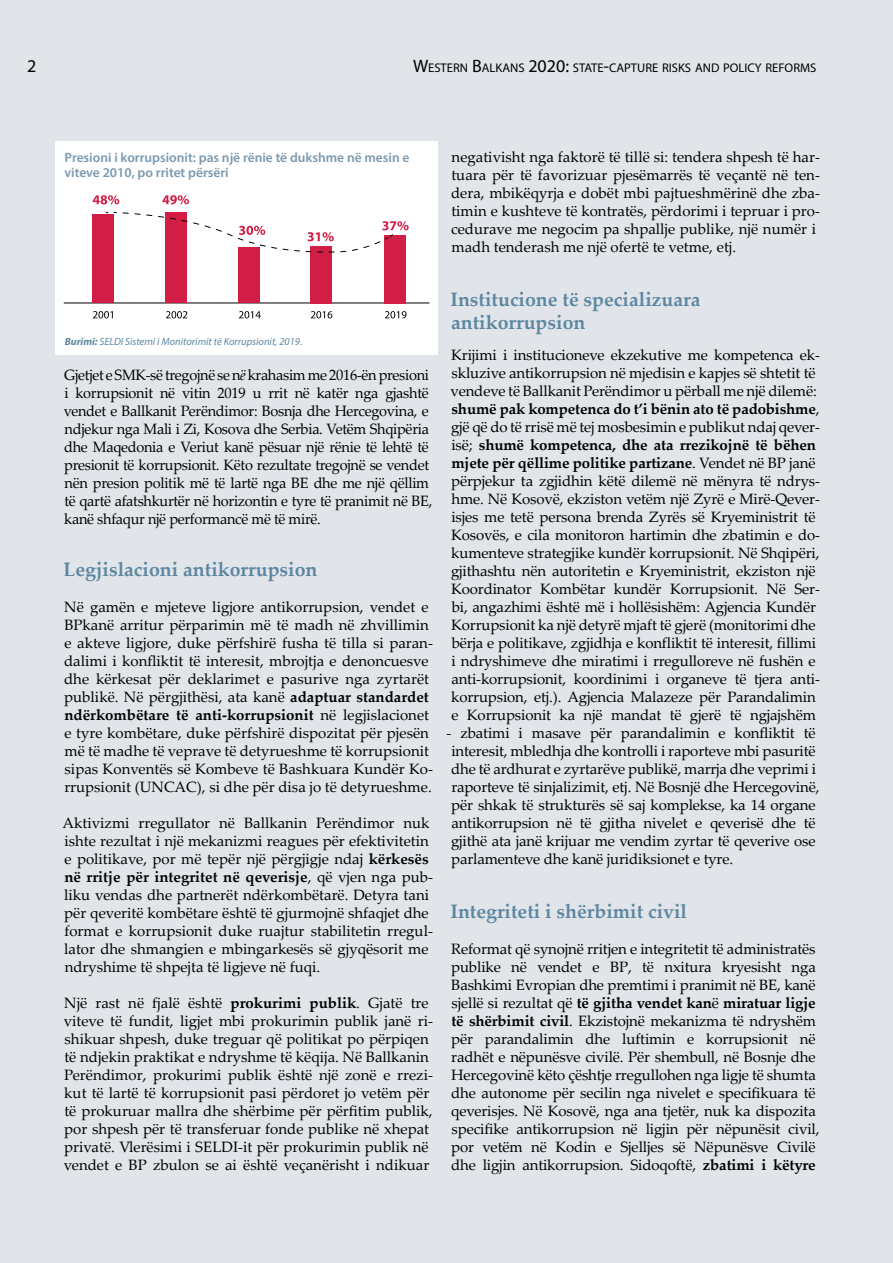
<style>
.page{position:relative;width:893px;height:1263px;background:#e1e5ea}
.page>*{position:absolute;margin:0;border:0;box-sizing:border-box;transform-origin:0 0}
.t1{font:700 19.5px/22.5px "Palatino Linotype";color:#5d87a1}
.t2{font:18px "Myriad Pro";color:#000}
.t3{font:15px/18px "Palatino Linotype";letter-spacing:-.01em;color:#000}
.t4{font:600 13.5px/15px "Myriad Pro";color:#7b99b0}
.t5{font:12.6px "Myriad Pro";color:#000}
.t6{font:italic 10.5px "Myriad Pro";color:#5d87a1}
.s1{font-size:18px}
.s2{font-weight:700}
.s3{font-style:italic}
</style>
<div class="page">
<div style="left:55px;top:141px;width:383px;height:214px;background:#fff"></div>
<hr style="left:64px;top:303px;width:365px;height:1px;background:#000">
<div style="left:92px;top:214px;width:22px;height:89px;background:#d21e47"></div>
<div style="left:165px;top:212px;width:22px;height:91px;background:#d21e47"></div>
<div style="left:238px;top:248px;width:22px;height:55px;background:#d21e47"></div>
<div style="left:310px;top:246px;width:22px;height:57px;background:#d21e47"></div>
<div style="left:384px;top:235px;width:22px;height:68px;background:#d21e47"></div>
<svg style="left:93px;top:311px;width:20px;height:7px"></svg>
<svg style="left:93px;top:195px;width:26px;height:9px"></svg>
<svg style="left:162px;top:195px;width:27px;height:9px"></svg>
<svg style="left:105px;top:211px;width:304px;height:42px"></svg>
<svg style="left:166px;top:311px;width:21px;height:7px"></svg>
<svg style="left:239px;top:311px;width:22px;height:7px"></svg>
<svg style="left:311px;top:311px;width:21px;height:7px"></svg>
<svg style="left:385px;top:311px;width:22px;height:7px"></svg>
<p class="t2" style="left:27px;top:55px;width:11px">2</p>
<p class="t5" style="left:413px;top:60px;width:405px"><span class="s1">W</span>ESTERN <span class="s1">B</span>ALKANS <span class="s1">2020:</span> STATE<span class="s1">-</span>CAPTURE RISKS AND POLICY REFORMS</p>
<p class="t4" style="left:64px;top:150px;width:347px">Presioni i korrupsionit: pas një rënie të dukshme në mesin e viteve 2010, po rritet përsëri</p>
<p class="t6" style="left:65px;top:334px;width:239px"><span class="s2">Burimi:</span> SELDI Sistemi i Monitorimit të Korrupsionit, 2019.</p>
<p class="t3" style="left:64px;top:365px;width:370px">Gjetjet e SMK-së tregojnë se n<span class="s3">ë</span> krahasim me 2016-ën presioni i korrupsionit në vitin 2019 u rrit në katër nga gjashtë vendet e Ballkanit Perëndimor: Bosnja dhe Hercegovina, e ndjekur nga Mali i Zi, Kosova dhe Serbia. Vetëm Shqipëria dhe Maqedonia e Veriut kanë pësuar një rënie të lehtë të presionit të korrupsionit. Këto rezultate tregojnë se vendet nën presion politik më të lartë nga BE dhe me një qëllim të qartë afatshkurtër në horizontin e tyre të pranimit në BE, kanë shfaqur një performancë më të mirë.</p>
<h1 class="t1" style="left:64px;top:557px;width:255px">Legjislacioni antikorrupsion</h1>
<p class="t3" style="left:64px;top:597px;width:370px">Në gamën e mjeteve ligjore antikorrupsion, vendet e BPkanë arritur përparimin më të madh në zhvillimin e akteve ligjore, duke përfshirë fusha të tilla si paran&shy;dalimi i konfliktit të interesit, mbrojtja e denoncuesve dhe kërkesat për deklarimet e pasurive nga zyrtarët publikë. Në përgjithësi, ata kanë <span class="s2">adaptuar standardet ndërkombëtare të anti-korrupsionit</span> në legjislacionet e tyre kombëtare, duke përfshirë dispozitat për pjesën më të madhe të veprave të detyrueshme të korrupsionit sipas Konventës së Kombeve të Bashkuara Kundër Ko&shy;rrupsionit (UNCAC), si dhe për disa jo të detyrueshme.</p>
<p class="t3" style="left:62px;top:813px;width:372px">Aktivizmi rregullator në Ballkanin Perëndimor nuk ishte rezultat i një mekanizmi reagues për efektivitetin e politikave, por më tepër një përgjigje ndaj <span class="s2">kërkesës në rritje për integritet në qeverisje</span>, që vjen nga pub&shy;liku vendas dhe partnerët ndërkombëtarë. Detyra tani për qeveritë kombëtare është të gjurmojnë shfaqjet dhe format e korrupsionit duke ruajtur stabilitetin rregul&shy;lator dhe shmangien e mbingarkesës së gjyqësorit me ndryshime të shpejta të ligjeve në fuqi.</p>
<p class="t3" style="left:64px;top:993px;width:371px">Një rast në fjalë është <span class="s2">prokurimi publik</span>. Gjatë tre viteve të fundit, ligjet mbi prokurimin publik janë ri&shy;shikuar shpesh, duke treguar që politikat po përpiqen të ndjekin praktikat e ndryshme të këqija. Në Ballkanin Perëndimor, prokurimi publik është një zonë e rrezi&shy;kut të lartë të korrupsionit pasi përdoret jo vetëm për të prokuruar mallra dhe shërbime për përfitim publik, por shpesh për të transferuar fonde publike në xhepat privatë. Vlerësimi i SELDI-it për prokurimin publik në vendet e BP zbulon se ai është veçanërisht i ndikuar</p>
<p class="t3" style="left:451px;top:147px;width:370px">negativisht nga faktorë të tillë si: tendera shpesh të har&shy;tuara për të favorizuar pjesëmarrës të veçantë në ten&shy;dera, mbikëqyrja e dobët mbi pajtueshmërinë dhe zba&shy;timin e kushteve të kontratës, përdorimi i tepruar i pro&shy;cedurave me negocim pa shpallje publike, një numër i madh tenderash me një ofertë te vetme, etj.</p>
<h1 class="t1" style="left:450px;top:287px;width:252px">Institucione të specializuara antikorrupsion</h1>
<p class="t3" style="left:451px;top:345px;width:371px">Krijimi i institucioneve ekzekutive me kompetenca ek&shy;skluzive antikorrupsion në mjedisin e kapjes së shtetit të vendeve të Ballkanit Perëndimor u përball me një dilemë: <span class="s2">shumë pak kompetenca do t’i bënin ato të padobishme</span>, gjë që do të rrisë më tej mosbesimin e publikut ndaj qever&shy;isë; <span class="s2">shumë kompetenca, dhe ata rrezikojnë të bëhen mjete për qëllime politike partizane</span>. Vendet në BP janë përpjekur ta zgjidhin këtë dilemë në mënyra të ndrys&shy;hme. Në Kosovë, ekziston vetëm një Zyrë e Mirë-Qever&shy;isjes me tetë persona brenda Zyrës së Kryeministrit të Kosovës, e cila monitoron hartimin dhe zbatimin e do&shy;kumenteve strategjike kundër korrupsionit. Në Shqipëri, gjithashtu nën autoritetin e Kryeministrit, ekziston një Koordinator Kombëtar kundër Korrupsionit. Në Ser&shy;bi, angazhimi është më i hollësishëm: Agjencia Kundër Korrupsionit ka një detyrë mjaft të gjerë (monitorimi dhe bërja e politikave, zgjidhja e konfliktit të interesit, fillimi i ndryshimeve dhe miratimi i rregulloreve në fushën e anti-korrupsionit, koordinimi i organeve të tjera anti&shy;korrupsion, etj.). Agjencia Malazeze për Parandalimin e Korrupsionit ka një mandat të gjerë të ngjajshëm</p>
<p class="t3" style="left:446px;top:723px;width:374px">- zbatimi i masave për parandalimin e konfliktit të interesit, mbledhja dhe kontrolli i raporteve mbi pasuritë dhe të ardhurat e zyrtarëve publikë, marrja dhe veprimi i raporteve të sinjalizimit, etj. Në Bosnjë dhe Hercegovinë, për shkak të strukturës së saj komplekse, ka 14 organe antikorrupsion në të gjitha nivelet e qeverisë dhe të gjithë ata janë krijuar me vendim zyrtar të qeverive ose parlamenteve dhe kanë juridiksionet e tyre.</p>
<h1 class="t1" style="left:450px;top:899px;width:238px">Integriteti i shërbimit civil</h1>
<p class="t3" style="left:451px;top:939px;width:370px">Reformat që synojnë rritjen e integritetit të administratës publike në vendet e BP, të nxitura kryesisht nga Bashkimi Evropian dhe premtimi i pranimit në BE, kanë sjellë si rezultat që <span class="s2">të gjitha vendet kan</span>ë <span class="s2">miratuar ligje të shërbimit civil</span>. Ekzistojnë mekanizma të ndryshëm për parandalimin dhe luftimin e korrupsionit në radhët e nëpunësve civilë. Për shembull, në Bosnje dhe Hercegovinë këto çështje rregullohen nga ligje të shumta dhe autonome për secilin nga nivelet e specifikuara të qeverisjes. Në Kosovë, nga ana tjetër, nuk ka dispozita specifike antikorrupsion në ligjin për nëpunësit civil, por vetëm në Kodin e Sjelljes së Nëpunësve Civilë dhe ligjin antikorrupsion. Sidoqoftë, <span class="s2">zbatimi i këtyre</span></p>
</div>
